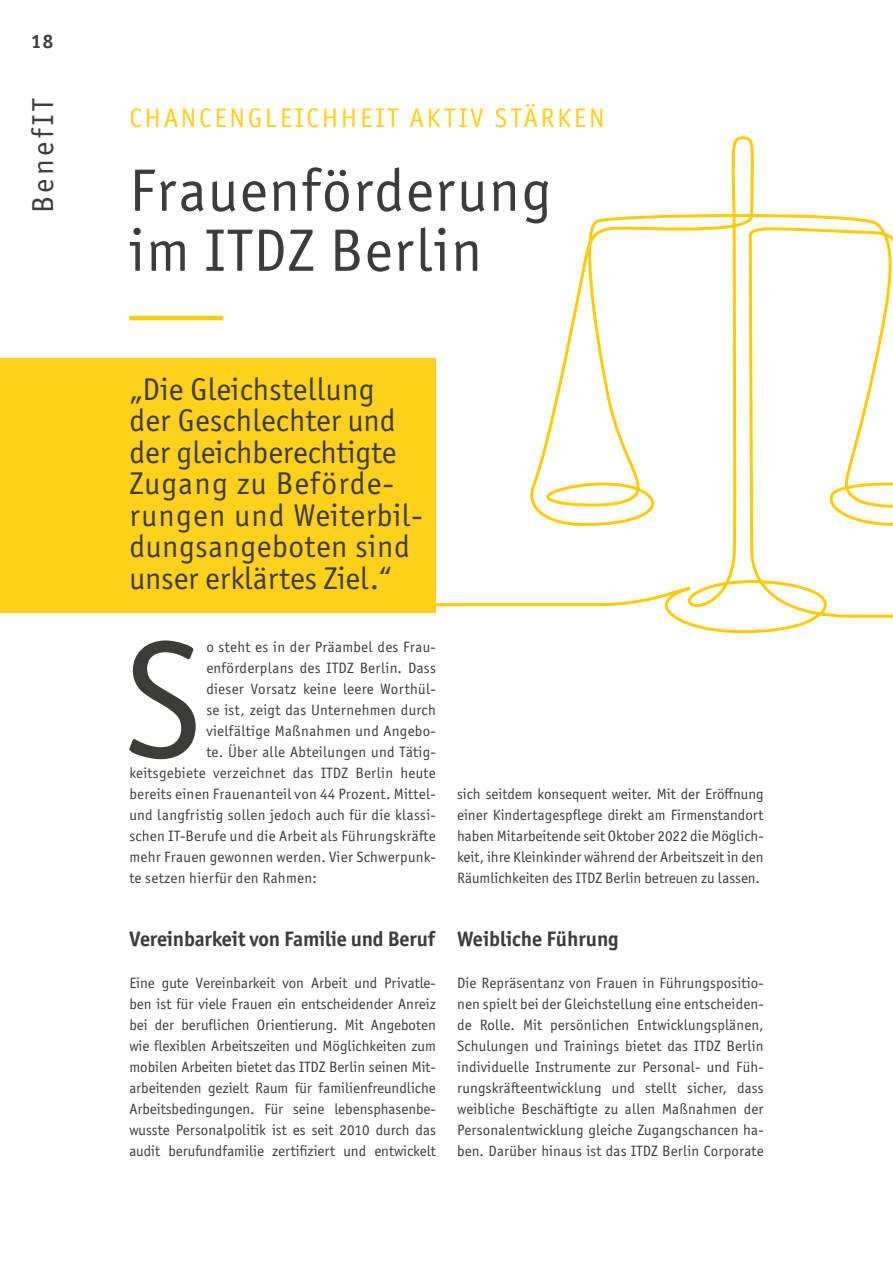
<style>
.page{position:relative;width:893px;height:1263px;background:#fff}
.page>*{position:absolute;margin:0;border:0;box-sizing:border-box;transform-origin:0 0}
.t1{font:166.35px "Officina Sans ITC Pro";color:#3c3c3b}
.t2{font:60px/60px "Officina Sans ITC Pro";letter-spacing:.025em;color:#3c3c3b}
.t3{font:31.5px/31.5px "Officina Sans ITC Pro";letter-spacing:.01em;color:#3c3c3b}
.t4{font:30.3px "Officina Sans ITC Pro";letter-spacing:.125em;color:#3c3c3b}
.t5{font:27px "Officina Sans ITC Pro";letter-spacing:.1em;color:#ffd11b}
.t6{font:700 21px "Officina Sans ITC Pro";letter-spacing:-.01em;color:#3c3c3b}
.t7{font:700 19.5px "Officina Sans ITC Pro";color:#3c3c3b}
.t8{font:15px/21px "Officina Sans ITC Pro";letter-spacing:.02em;color:#3c3c3b;text-align:justify}
</style>
<div class="page">
<svg style="left:436px;top:136px;width:457px;height:498px"></svg>
<div style="left:0;top:358px;width:436px;height:255px;background:#ffd11b"></div>
<hr style="left:129px;top:316px;width:94px;height:4px;background:#fc0">
<h3 class="t7" style="left:31px;top:29px;width:23px">18</h3>
<h3 class="t4" style="left:25px;top:213px;width:117px;rotate:-90deg">BenefIT</h3>
<h3 class="t5" style="left:129px;top:102px;width:477px">CHANCENGLEICHHEIT AKTIV STÄRKEN</h3>
<h2 class="t2" style="left:129px;top:160px;width:424px">Frauenförderung im ITDZ Berlin</h2>
<h3 class="t3" style="left:129px;top:373px;width:295px">„Die Gleichstellung der Geschlechter und der gleichberechtigte<br>Zugang zu Beförde&shy;rungen und Weiterbil&shy;dungsangeboten sind unser erklärtes Ziel.“</h3>
<h1 class="t1" style="left:123px;top:603px;width:82px">S</h1>
<p class="t8" style="left:206px;top:636px;width:231px">o steht es in der Präambel des Frau-</p>
<p class="t8" style="left:206px;top:657px;width:231px">enförderplans des ITDZ Berlin. Dass</p>
<p class="t8" style="left:206px;top:678px;width:231px">dieser Vorsatz keine leere Worthül-</p>
<p class="t8" style="left:206px;top:699px;width:231px">se ist, zeigt das Unternehmen durch</p>
<p class="t8" style="left:206px;top:720px;width:231px">vielfältige Maßnahmen und Angebo-</p>
<p class="t8" style="left:206px;top:741px;width:231px">te. Über alle Abteilungen und Tätig-</p>
<p class="t8" style="left:129px;top:762px;width:308px">keitsgebiete verzeichnet das ITDZ Berlin heute</p>
<p class="t8" style="left:129px;top:783px;width:308px">bereits einen Frauenanteil von 44 Prozent. Mittel-</p>
<p class="t8" style="left:129px;top:804px;width:308px">und langfristig sollen jedoch auch für die klassi-</p>
<p class="t8" style="left:129px;top:825px;width:308px">schen IT-Berufe und die Arbeit als Führungskräfte</p>
<p class="t8" style="left:129px;top:846px;width:308px">mehr Frauen gewonnen werden. Vier Schwerpunk-</p>
<p class="t8" style="left:129px;top:867px;width:189px">te setzen hierfür den Rahmen:</p>
<h3 class="t6" style="left:129px;top:926px;width:307px">Vereinbarkeit von Familie und Beruf</h3>
<p class="t8" style="left:129px;top:972px;width:308px">Eine gute Vereinbarkeit von Arbeit und Privatle&shy;ben ist für viele Frauen ein entscheidender Anreiz bei der beruflichen Orientierung. Mit Angeboten wie flexiblen Arbeitszeiten und Möglichkeiten zum mobilen Arbeiten bietet das ITDZ Berlin seinen Mit&shy;arbeitenden gezielt Raum für familienfreundliche Arbeitsbedingungen. Für seine lebensphasenbe&shy;wusste Personalpolitik ist es seit 2010 durch das audit berufundfamilie zertifiziert und entwickelt</p>
<p class="t8" style="left:457px;top:783px;width:308px">sich seitdem konsequent weiter. Mit der Eröffnung einer Kindertagespflege direkt am Firmenstandort haben Mitarbeitende seit Oktober 2022 die Möglich&shy;keit, ihre Kleinkinder während der Arbeitszeit in den Räumlichkeiten des ITDZ Berlin betreuen zu lassen.</p>
<h3 class="t6" style="left:457px;top:926px;width:163px">Weibliche Führung</h3>
<p class="t8" style="left:457px;top:972px;width:308px">Die Repräsentanz von Frauen in Führungspositio&shy;nen spielt bei der Gleichstellung eine entscheiden&shy;de Rolle. Mit persönlichen Entwicklungsplänen, Schulungen und Trainings bietet das ITDZ Berlin individuelle Instrumente zur Personal- und Füh&shy;rungskräfteentwicklung und stellt sicher, dass weibliche Beschäftigte zu allen Maßnahmen der Personalentwicklung gleiche Zugangschancen ha&shy;ben. Darüber hinaus ist das ITDZ Berlin Corporate</p>
</div>
